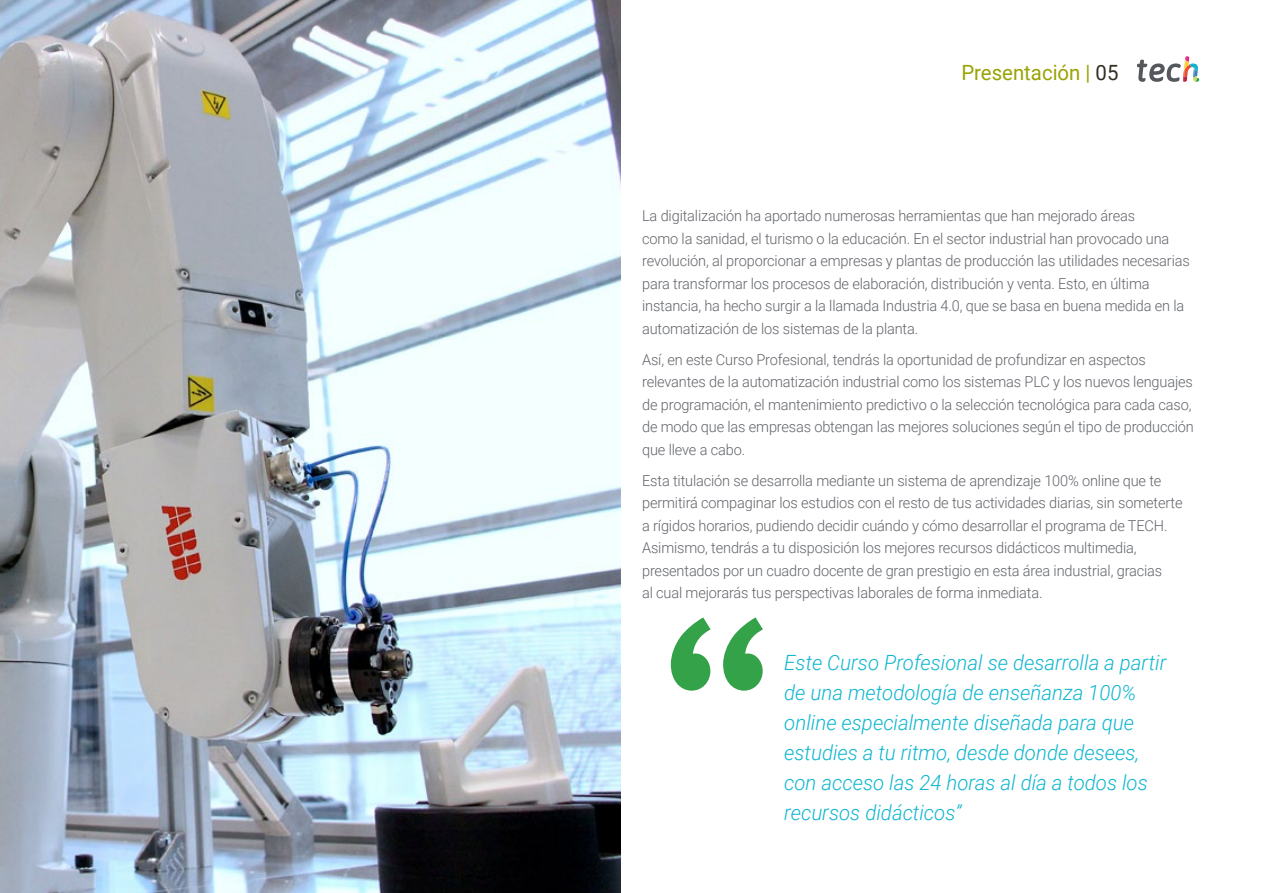
<style>
.page{position:relative;width:1263px;height:893px;background:#fff}
.page>*{position:absolute;margin:0;border:0;box-sizing:border-box;transform-origin:0 0}
.t1{font:italic 300 21px/30px "Roboto";color:#0fb6cf}
.t2{font:21px "Roboto";color:#99a303}
.t3{font:300 15px/22.5px "Roboto";letter-spacing:-.01em;color:#61646a}
.s1{color:#312e20}
</style>
<div class="page">
<svg style="left:671px;top:617px;width:92px;height:74px"></svg>
<img style="left:0;top:0;width:621px;height:893px">
<svg style="left:1137px;top:56px;width:62px;height:26px"></svg>
<h1 class="t2" style="left:961px;top:57px;width:159px">Presentación | <span class="s1">05</span></h1>
<p class="t3" style="left:642px;top:204px;width:549px">La digitalización ha aportado numerosas herramientas que han mejorado áreas<br>como la sanidad, el turismo o la educación. En el sector industrial han provocado una revolución, al proporcionar a empresas y plantas de producción las utilidades necesarias para transformar los procesos de elaboración, distribución y venta. Esto, en última instancia, ha hecho surgir a la llamada Industria 4.0, que se basa en buena medida en la automatización de los sistemas de la planta.</p>
<p class="t3" style="left:642px;top:348px;width:553px">Así, en este Curso Profesional, tendrás la oportunidad de profundizar en aspectos relevantes de la automatización industrial como los sistemas PLC y los nuevos lenguajes de programación, el mantenimiento predictivo o la selección tecnológica para cada caso, de modo que las empresas obtengan las mejores soluciones según el tipo de producción que lleve a cabo.</p>
<p class="t3" style="left:642px;top:469px;width:542px">Esta titulación se desarrolla mediante un sistema de aprendizaje 100% online que te permitirá compaginar los estudios con el resto de tus actividades diarias, sin someterte a rígidos horarios, pudiendo decidir cuándo y cómo desarrollar el programa de TECH.<br>Asimismo, tendrás a tu disposición los mejores recursos didácticos multimedia, presentados por un cuadro docente de gran prestigio en esta área industrial, gracias<br>al cual mejorarás tus perspectivas laborales de forma inmediata.</p>
<h1 class="t1" style="left:784px;top:647px;width:384px">Este Curso Profesional se desarrolla a partir de una metodología de enseñanza 100% online especialmente diseñada para que estudies a tu ritmo, desde donde desees, con acceso las 24 horas al día a todos los recursos didácticos”</h1>
</div>
